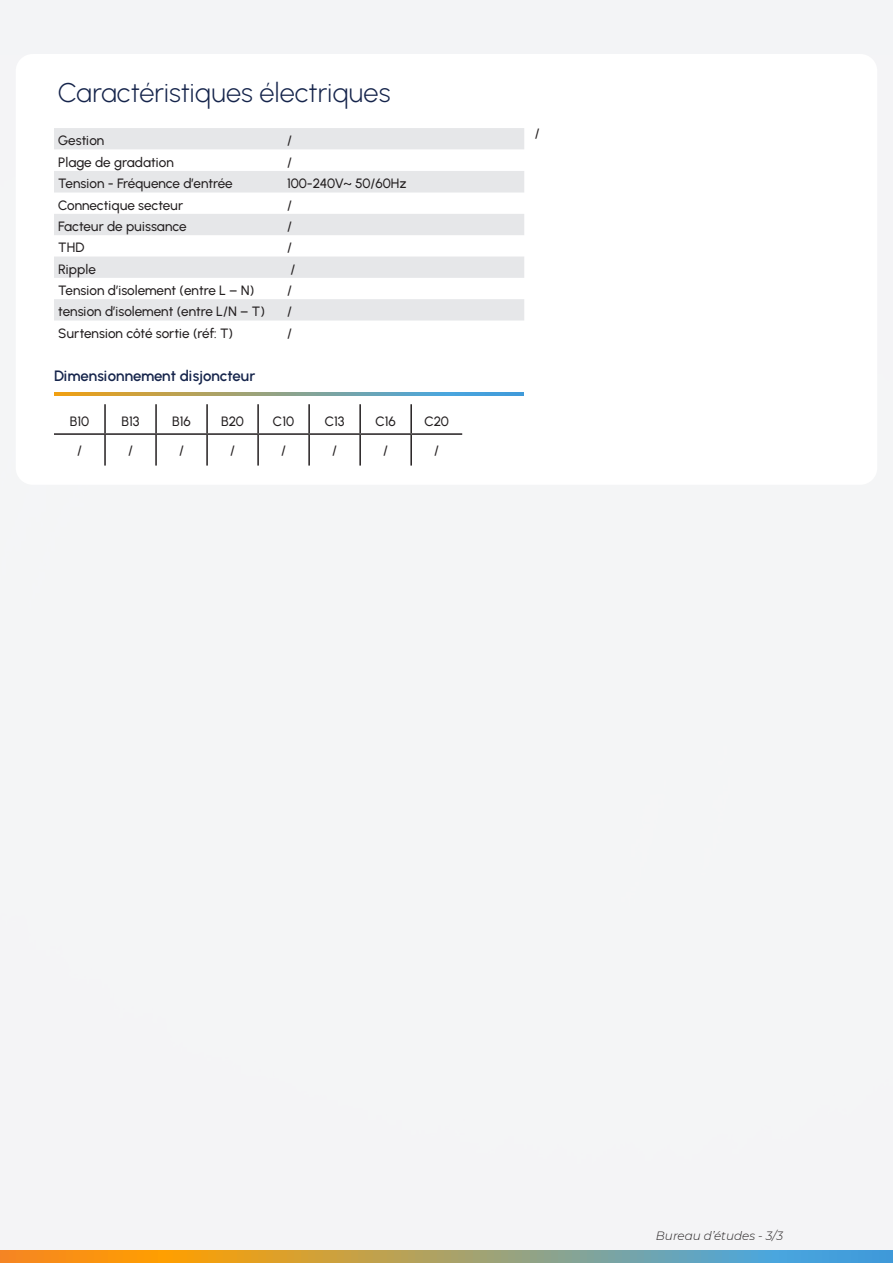
<style>
.page{position:relative;width:893px;height:1263px;background:#f4f5f6}
.page>*{position:absolute;margin:0;border:0;box-sizing:border-box;transform-origin:0 0}
.t1{font:300 27px "Urbanist";color:#15244b}
.Texte_courant{font:600 15px "Urbanist";letter-spacing:-.01em;color:#15244b}
.Texte_courant-2{font:500 13.5px "Urbanist";letter-spacing:-.005em;color:#231f20}
.Texte_courant-3{font:italic 300 12px "Montserrat";color:#231f20}
</style>
<div class="page">
<svg style="left:0;top:1251px;width:893px;height:12px;background:#a79e6c"></svg>
<div style="left:16px;top:54px;width:861px;height:431px;background:#fff;border-radius:17px"></div>
<svg style="left:54px;top:128px;width:470px;height:192px;fill:#e6e7e9"></svg>
<hr style="left:104px;top:404px;width:2px;height:29px;background:#231f20">
<hr style="left:155px;top:404px;width:2px;height:29px;background:#231f20">
<hr style="left:206px;top:404px;width:2px;height:29px;background:#231f20">
<hr style="left:257px;top:404px;width:2px;height:29px;background:#231f20">
<hr style="left:308px;top:404px;width:2px;height:29px;background:#231f20">
<hr style="left:359px;top:404px;width:2px;height:29px;background:#231f20">
<hr style="left:410px;top:404px;width:2px;height:29px;background:#231f20">
<hr style="left:54px;top:433px;width:51px;height:2px;background:#231f20">
<hr style="left:105px;top:433px;width:51px;height:2px;background:#231f20">
<hr style="left:104px;top:435px;width:2px;height:31px;background:#231f20">
<hr style="left:156px;top:433px;width:51px;height:2px;background:#231f20">
<hr style="left:155px;top:435px;width:2px;height:31px;background:#231f20">
<hr style="left:207px;top:433px;width:51px;height:2px;background:#231f20">
<hr style="left:206px;top:435px;width:2px;height:31px;background:#231f20">
<hr style="left:258px;top:433px;width:51px;height:2px;background:#231f20">
<hr style="left:257px;top:435px;width:2px;height:31px;background:#231f20">
<hr style="left:309px;top:433px;width:51px;height:2px;background:#231f20">
<hr style="left:308px;top:435px;width:2px;height:31px;background:#231f20">
<hr style="left:360px;top:433px;width:51px;height:2px;background:#231f20">
<hr style="left:359px;top:435px;width:2px;height:31px;background:#231f20">
<hr style="left:411px;top:433px;width:51px;height:2px;background:#231f20">
<hr style="left:410px;top:435px;width:2px;height:31px;background:#231f20">
<svg style="left:54px;top:392px;width:470px;height:4px;background:#8ea288"></svg>
<p class="t1" style="left:58px;top:77px;width:334px">Caractéristiques électriques</p>
<p class="Texte_courant-2" style="left:58px;top:132px;width:48px">Gestion</p>
<p class="Texte_courant-2" style="left:287px;top:132px;width:6px">/</p>
<p class="Texte_courant-2" style="left:58px;top:154px;width:117px">Plage de gradation</p>
<p class="Texte_courant-2" style="left:287px;top:154px;width:6px">/</p>
<p class="Texte_courant-2" style="left:58px;top:175px;width:176px">Tension - Fréquence d’entrée</p>
<p class="Texte_courant-2" style="left:287px;top:175px;width:121px">100-240V~ 50/60Hz</p>
<p class="Texte_courant-2" style="left:58px;top:197px;width:126px">Connectique secteur</p>
<p class="Texte_courant-2" style="left:287px;top:197px;width:6px">/</p>
<p class="Texte_courant-2" style="left:58px;top:218px;width:130px">Facteur de puissance</p>
<p class="Texte_courant-2" style="left:287px;top:218px;width:6px">/</p>
<p class="Texte_courant-2" style="left:58px;top:239px;width:28px">THD</p>
<p class="Texte_courant-2" style="left:287px;top:239px;width:6px">/</p>
<p class="Texte_courant-2" style="left:58px;top:261px;width:39px">Ripple</p>
<p class="Texte_courant-2" style="left:290px;top:261px;width:6px">/</p>
<p class="Texte_courant-2" style="left:58px;top:282px;width:198px">Tension d’isolement (entre L – N)</p>
<p class="Texte_courant-2" style="left:287px;top:282px;width:6px">/</p>
<p class="Texte_courant-2" style="left:58px;top:303px;width:208px">tension d’isolement (entre L/N – T)</p>
<p class="Texte_courant-2" style="left:287px;top:303px;width:6px">/</p>
<p class="Texte_courant-2" style="left:58px;top:325px;width:176px">Surtension côté sortie (réf: T)</p>
<p class="Texte_courant-2" style="left:287px;top:325px;width:6px">/</p>
<p class="Texte_courant" style="left:54px;top:366px;width:203px">Dimensionnement disjoncteur</p>
<p class="Texte_courant-2" style="left:70px;top:413px;width:21px">B10</p>
<p class="Texte_courant-2" style="left:121px;top:413px;width:20px">B13</p>
<p class="Texte_courant-2" style="left:172px;top:413px;width:20px">B16</p>
<p class="Texte_courant-2" style="left:221px;top:413px;width:24px">B20</p>
<p class="Texte_courant-2" style="left:273px;top:413px;width:23px">C10</p>
<p class="Texte_courant-2" style="left:325px;top:413px;width:21px">C13</p>
<p class="Texte_courant-2" style="left:375px;top:413px;width:22px">C16</p>
<p class="Texte_courant-2" style="left:424px;top:413px;width:26px">C20</p>
<p class="Texte_courant-2" style="left:77px;top:443px;width:6px">/</p>
<p class="Texte_courant-2" style="left:128px;top:443px;width:6px">/</p>
<p class="Texte_courant-2" style="left:179px;top:443px;width:6px">/</p>
<p class="Texte_courant-2" style="left:230px;top:443px;width:6px">/</p>
<p class="Texte_courant-2" style="left:281px;top:443px;width:6px">/</p>
<p class="Texte_courant-2" style="left:332px;top:443px;width:6px">/</p>
<p class="Texte_courant-2" style="left:383px;top:443px;width:6px">/</p>
<p class="Texte_courant-2" style="left:434px;top:443px;width:6px">/</p>
<p class="Texte_courant-2" style="left:535px;top:125px;width:6px">/</p>
<p class="Texte_courant-3" style="left:656px;top:1228px;width:129px">Bureau d’études - 3/3</p>
</div>
